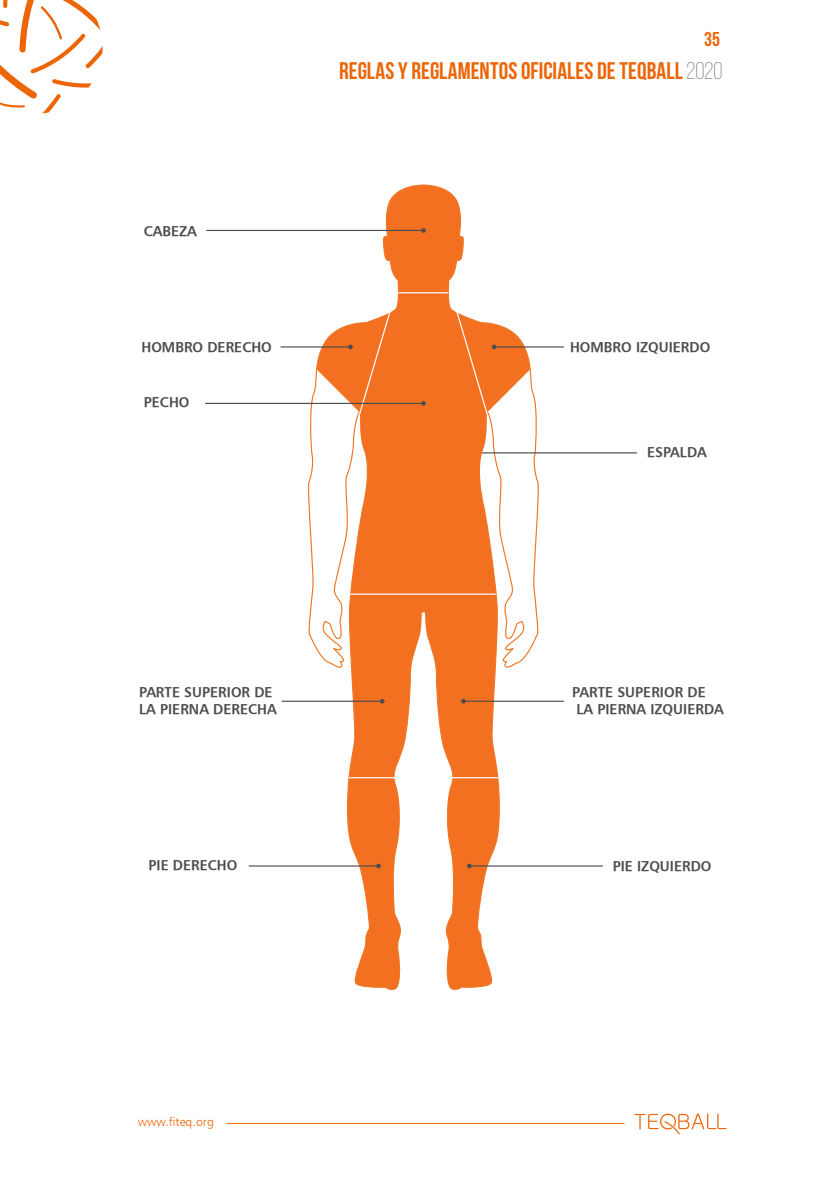
<style>
.page{position:relative;width:840px;height:1191px;background:#fff}
.page>*{position:absolute;margin:0;border:0;box-sizing:border-box;transform-origin:0 0}
.t1{font:24px "Bebas Neue";letter-spacing:.005em;color:#ec6608}
.t2{font:20px "Bebas Neue";color:#ec6608}
.t3{font:14.2px/17px "H Humanist 777 BT Bold";color:#4d4d4d}
.t4{font:12.4px "H Humanist 777 Lt BT";color:#ec6608}
.s1{font-weight:300;color:#575756}
</style>
<div class="page">
<svg style="left:0;top:0;width:102px;height:113px"></svg>
<hr style="left:226px;top:1123px;width:398px;height:1px;background:#ec6608">
<svg style="left:634px;top:1113px;width:92px;height:21px"></svg>
<svg style="left:306px;top:184px;width:235px;height:806px"></svg>
<hr style="left:350px;top:593px;width:145px;height:2px;background:#fff">
<hr style="left:206px;top:230px;width:215px;height:1px;background:#4d4d4d">
<hr style="left:281px;top:346px;width:69px;height:1px;background:#4d4d4d">
<hr style="left:494px;top:346px;width:69px;height:1px;background:#4d4d4d">
<hr style="left:463px;top:700px;width:100px;height:2px;background:#4d4d4d">
<hr style="left:469px;top:865px;width:133px;height:1px;background:#4d4d4d">
<hr style="left:249px;top:865px;width:129px;height:1px;background:#4d4d4d">
<hr style="left:282px;top:700px;width:100px;height:2px;background:#4d4d4d">
<hr style="left:482px;top:452px;width:154px;height:1px;background:#4d4d4d">
<svg style="left:383px;top:185px;width:80px;height:108px"></svg>
<svg style="left:315px;top:310px;width:76px;height:107px"></svg>
<hr style="left:205px;top:403px;width:218px;height:1px;background:#4d4d4d">
<svg style="left:421px;top:401px;width:4px;height:5px"></svg>
<svg style="left:347px;top:594px;width:152px;height:395px"></svg>
<svg style="left:455px;top:310px;width:76px;height:106px"></svg>
<h2 class="t2" style="left:703px;top:28px;width:17px">35</h2>
<p class="t3" style="left:144px;top:222px;width:55px">CABEZA</p>
<p class="t3" style="left:141px;top:338px;width:132px">HOMBRO DERECHO</p>
<p class="t3" style="left:144px;top:393px;width:47px">PECHO</p>
<h1 class="t1" style="left:339px;top:57px;width:384px">REGLAS Y REGLAMENTOS OFICIALES DE TEQBALL<span class="s1">2020</span></h1>
<p class="t3" style="left:569px;top:338px;width:142px">HOMBRO IZQUIERDO</p>
<p class="t3" style="left:646px;top:443px;width:61px">ESPALDA</p>
<p class="t3" style="left:139px;top:683px;width:139px">PARTE SUPERIOR DE<br>LA PIERNA DERECHA</p>
<p class="t3" style="left:572px;top:683px;width:153px">PARTE SUPERIOR DE<br>LA PIERNA IZQUIERDA</p>
<p class="t3" style="left:148px;top:856px;width:90px">PIE DERECHO</p>
<p class="t3" style="left:612px;top:857px;width:100px">PIE IZQUIERDO</p>
<p class="t4" style="left:138px;top:1114px;width:78px">www.fiteq.org</p>
</div>
